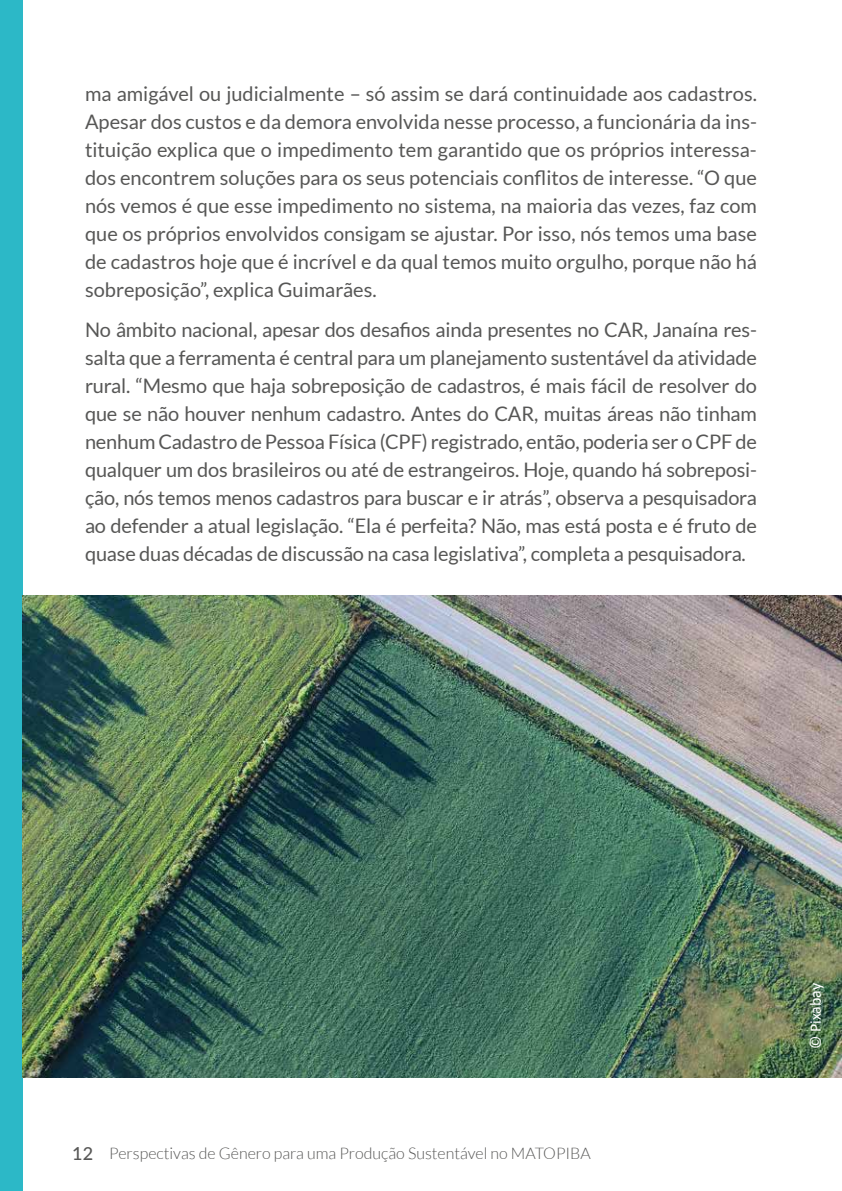
<style>
.page{position:relative;width:842px;height:1191px;background:#fff}
.page>*{position:absolute;margin:0;border:0;box-sizing:border-box;transform-origin:0 0}
.t1{font:20px/28px "Lato";letter-spacing:-.01em;color:#575756;text-align:justify}
.t2{font:300 16px "Lato";color:#575756}
.t3{font:16px "Calibri";color:#fff}
.s1{font-weight:500;font-size:18px}
</style>
<div class="page">
<div style="left:0;top:0;width:23px;height:1191px;background:#2cb8c7"></div>
<img style="left:23px;top:595px;width:819px;height:482px">
<p class="t1" style="left:85px;top:80px;width:673px">ma amigável ou judicialmente – só assim se dará continuidade aos cadastros.<br>Apesar dos custos e da demora envolvida nesse processo, a funcionária da ins&shy;tituição explica que o impedimento tem garantido que os próprios interessa&shy;dos encontrem soluções para os seus potenciais conflitos de interesse. “O que nós vemos é que esse impedimento no sistema, na maioria das vezes, faz com que os próprios envolvidos consigam se ajustar. Por isso, nós temos uma base de cadastros hoje que é incrível e da qual temos muito orgulho, porque não há sobreposição”, explica Guimarães.</p>
<p class="t1" style="left:85px;top:316px;width:673px">No âmbito nacional, apesar dos desafios ainda presentes no CAR, Janaína res&shy;salta que a ferramenta é central para um planejamento sustentável da atividade rural. “Mesmo que haja sobreposição de cadastros, é mais fácil de resolver do que se não houver nenhum cadastro. Antes do CAR, muitas áreas não tinham nenhum Cadastro de Pessoa Física (CPF) registrado, então, poderia ser o CPF de qualquer um dos brasileiros ou até de estrangeiros. Hoje, quando há sobreposi&shy;ção, nós temos menos cadastros para buscar e ir atrás”, observa a pesquisadora ao defender a atual legislação. “Ela é perfeita? Não, mas está posta e é fruto de quase duas décadas de discussão na casa legislativa”, completa a pesquisadora.</p>
<p class="t2" style="left:72px;top:1145px;width:520px"><span class="s1">12</span> Perspectivas de Gênero para uma Produção Sustentável no MATOPIBA</p>
<p class="t3" style="left:804px;top:1049px;width:68px;rotate:-90deg">© Pixabay</p>
</div>
